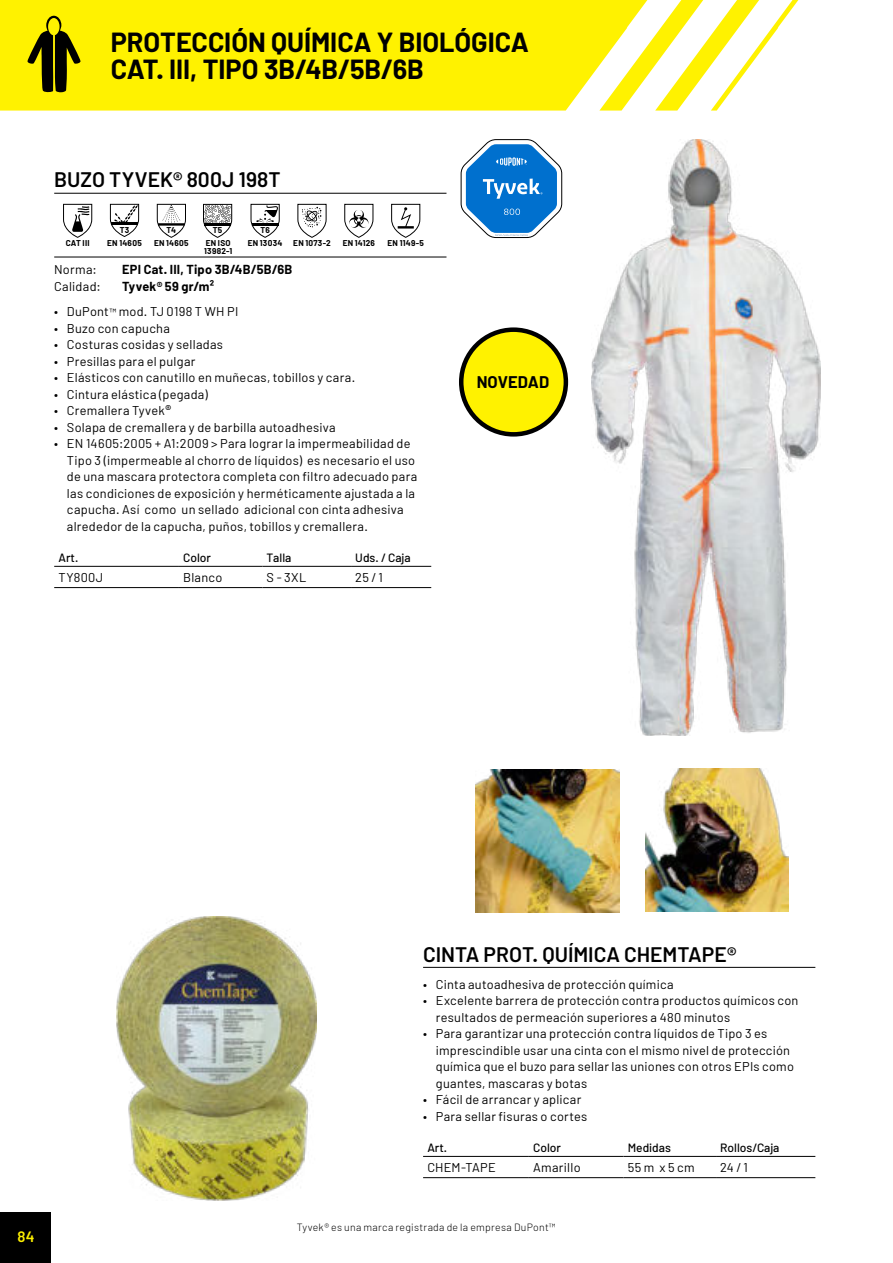
<style>
.page{position:relative;width:893px;height:1263px;background:#fff}
.page>*{position:absolute;margin:0;border:0;box-sizing:border-box;transform-origin:0 0}
.t1{font:700 27px/27px "Barlow";color:#000}
.t2{font:600 21px "Barlow";color:#000}
.t3{font:700 16.5px "Barlow";letter-spacing:.005em;color:#000}
.t4{font:600 15px "Barlow";color:#fff200}
.t5{font:12.75px/16.5px "Barlow";letter-spacing:.02em;color:#000}
.t6{font:700 12.75px "Barlow";letter-spacing:.02em;color:#000}
.t7{font:500 12px "Barlow";color:#000}
.t8{font:300 10.5px "Barlow";letter-spacing:.03em;color:#000}
.t9{font:700 8.25px/13.2px "Barlow";letter-spacing:.03em;color:#000;text-align:center}
.s1{font-size:10.5px}
.s2{font-weight:600}
</style>
<div class="page">
<svg style="left:0;top:0;width:799px;height:111px;fill:#fff200"></svg>
<svg style="left:28px;top:16px;width:53px;height:77px;background:#8f8700"></svg>
<div style="left:461px;top:330px;width:105px;height:104px;background:#fff200;border-radius:50%"></div>
<div style="left:459px;top:327px;width:109px;height:110px;border:4px solid #000;border-radius:50%"></div>
<hr style="left:54px;top:193px;width:392px;height:1px;background:#000">
<hr style="left:54px;top:257px;width:392px;height:1px;background:#000">
<svg style="left:63px;top:204px;width:29px;height:34px"></svg>
<svg style="left:110px;top:204px;width:29px;height:33px"></svg>
<svg style="left:157px;top:204px;width:29px;height:34px"></svg>
<svg style="left:203px;top:204px;width:29px;height:34px"></svg>
<svg style="left:251px;top:204px;width:29px;height:34px"></svg>
<hr style="left:252px;top:223px;width:26px;height:3px;background:#000">
<svg style="left:297px;top:204px;width:30px;height:34px"></svg>
<svg style="left:344px;top:204px;width:29px;height:34px"></svg>
<svg style="left:391px;top:204px;width:29px;height:34px"></svg>
<hr style="left:54px;top:566px;width:125px;height:1px;background:#000">
<hr style="left:179px;top:566px;width:83px;height:1px;background:#000">
<hr style="left:262px;top:566px;width:89px;height:1px;background:#000">
<hr style="left:351px;top:566px;width:80px;height:1px;background:#000">
<hr style="left:54px;top:587px;width:125px;height:1px;background:#000">
<hr style="left:179px;top:587px;width:83px;height:1px;background:#000">
<hr style="left:262px;top:587px;width:89px;height:1px;background:#000">
<hr style="left:351px;top:587px;width:80px;height:1px;background:#000">
<hr style="left:423px;top:967px;width:392px;height:1px;background:#000">
<hr style="left:423px;top:1156px;width:106px;height:1px;background:#000">
<hr style="left:529px;top:1156px;width:94px;height:1px;background:#000">
<hr style="left:623px;top:1156px;width:93px;height:1px;background:#000">
<hr style="left:716px;top:1156px;width:99px;height:1px;background:#000">
<hr style="left:423px;top:1177px;width:106px;height:1px;background:#000">
<hr style="left:529px;top:1177px;width:94px;height:1px;background:#000">
<hr style="left:623px;top:1177px;width:93px;height:1px;background:#000">
<hr style="left:716px;top:1177px;width:99px;height:1px;background:#000">
<img style="left:591px;top:139px;width:229px;height:597px">
<svg style="left:460px;top:139px;width:102px;height:99px"></svg>
<img style="left:116px;top:916px;width:200px;height:284px">
<img style="left:645px;top:768px;width:144px;height:144px">
<img style="left:476px;top:769px;width:143px;height:144px">
<div style="left:0;top:1212px;width:51px;height:51px;background:#000"></div>
<h1 class="t1" style="left:111px;top:31px;width:420px">PROTECCIÓN QUÍMICA Y BIOLÓGICA<br>CAT. III, TIPO 3B/4B/5B/6B</h1>
<h2 class="t2" style="left:54px;top:171px;width:228px">BUZO TYVEK® 800J 198T</h2>
<p class="t9" style="left:66px;top:237px;width:25px">CAT III</p>
<p class="t9" style="left:107px;top:224px;width:36px">T3<br>EN 14605</p>
<p class="t9" style="left:154px;top:224px;width:36px">T4<br>EN 14605</p>
<p class="t9" style="left:206px;top:224px;width:26px">T5<br>EN ISO</p>
<p class="t9" style="left:204px;top:245px;width:29px">13982-1</p>
<p class="t9" style="left:248px;top:224px;width:36px">T6<br>EN 13034</p>
<p class="t9" style="left:293px;top:237px;width:39px">EN 1073-2</p>
<p class="t9" style="left:343px;top:237px;width:34px">EN 14126</p>
<p class="t9" style="left:388px;top:237px;width:38px">EN 1149-5</p>
<p class="t5" style="left:54px;top:262px;width:44px">Norma:</p>
<p class="t6" style="left:122px;top:264px;width:172px">EPI Cat. III, Tipo 3B/4B/5B/6B</p>
<p class="t5" style="left:54px;top:278px;width:48px">Calidad:</p>
<p class="t6" style="left:122px;top:281px;width:94px">Tyvek® 59 gr/m²</p>
<p class="t5" style="left:54px;top:304px;width:186px">• DuPont<span class="s1">™</span> mod. TJ 0198 T WH PI</p>
<p class="t5" style="left:54px;top:320px;width:117px">• Buzo con capucha</p>
<p class="t5" style="left:54px;top:337px;width:170px">• Costuras cosidas y selladas</p>
<p class="t5" style="left:54px;top:353px;width:143px">• Presillas para el pulgar</p>
<p class="t5" style="left:54px;top:370px;width:302px">• Elásticos con canutillo en muñecas, tobillos y cara.</p>
<p class="t5" style="left:54px;top:386px;width:155px">• Cintura elástica (pegada)</p>
<p class="t5" style="left:54px;top:403px;width:118px">• Cremallera Tyvek<span class="s2">®</span></p>
<p class="t5" style="left:54px;top:419px;width:283px">• Solapa de cremallera y de barbilla autoadhesiva</p>
<p class="t5" style="left:67px;top:436px;width:352px;text-indent:-13px">• EN 14605:2005 + A1:2009 &gt; Para lograr la impermeabilidad de Tipo 3 (impermeable al chorro de líquidos) es necesario el uso de una mascara protectora completa con filtro adecuado para las condiciones de exposición y herméticamente ajustada a la capucha. Así como un sellado adicional con cinta adhesiva alrededor de la capucha, puños, tobillos y cremallera.</p>
<p class="t7" style="left:58px;top:552px;width:21px">Art.</p>
<p class="t7" style="left:183px;top:552px;width:29px">Color</p>
<p class="t7" style="left:267px;top:552px;width:26px">Talla</p>
<p class="t7" style="left:355px;top:552px;width:57px">Uds. / Caja</p>
<p class="t5" style="left:58px;top:569px;width:46px">TY800J</p>
<p class="t5" style="left:183px;top:570px;width:41px">Blanco</p>
<p class="t5" style="left:267px;top:569px;width:41px">S - 3XL</p>
<p class="t5" style="left:355px;top:570px;width:29px">25 / 1</p>
<p class="t3" style="left:477px;top:375px;width:74px">NOVEDAD</p>
<p class="t4" style="left:18px;top:1230px;width:19px">84</p>
<h2 class="t2" style="left:423px;top:946px;width:315px">CINTA PROT. QUÍMICA CHEMTAPE®</h2>
<p class="t5" style="left:423px;top:976px;width:252px">• Cinta autoadhesiva de protección química</p>
<p class="t5" style="left:436px;top:993px;width:364px;text-indent:-13px">• Excelente barrera de protección contra productos químicos con resultados de permeación superiores a 480 minutos</p>
<p class="t5" style="left:436px;top:1026px;width:360px;text-indent:-13px">• Para garantizar una protección contra líquidos de Tipo 3 es imprescindible usar una cinta con el mismo nivel de protección química que el buzo para sellar las uniones con otros EPIs como guantes, mascaras y botas</p>
<p class="t5" style="left:423px;top:1092px;width:160px">• Fácil de arrancar y aplicar</p>
<p class="t5" style="left:423px;top:1108px;width:166px">• Para sellar fisuras o cortes</p>
<p class="t7" style="left:427px;top:1142px;width:21px">Art.</p>
<p class="t7" style="left:533px;top:1142px;width:29px">Color</p>
<p class="t7" style="left:628px;top:1142px;width:45px">Medidas</p>
<p class="t7" style="left:720px;top:1142px;width:61px">Rollos/Caja</p>
<p class="t5" style="left:427px;top:1159px;width:70px">CHEM-TAPE</p>
<p class="t5" style="left:533px;top:1160px;width:49px">Amarillo</p>
<p class="t5" style="left:628px;top:1160px;width:68px">55 m x 5 cm</p>
<p class="t5" style="left:720px;top:1160px;width:29px">24 / 1</p>
<p class="t8" style="left:297px;top:1223px;width:260px">Tyvek® es una marca registrada de la empresa DuPont™</p>
</div>
